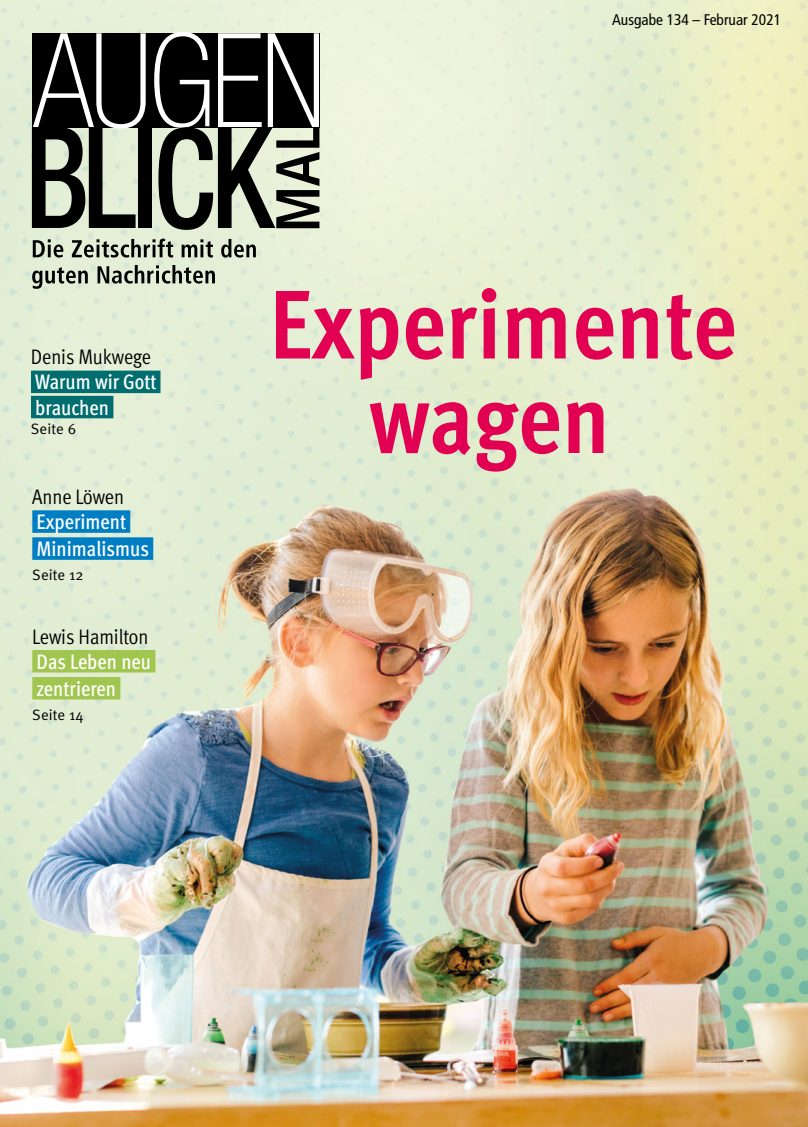
<style>
.page{position:relative;width:808px;height:1127px;background:#fff}
.page>*{position:absolute;margin:0;border:0;box-sizing:border-box;transform-origin:0 0}
.t1{font:700 97.5px/94.5px "Meta Cond";color:#e10051;text-align:center}
.t2{font:500 21px/27px "Meta Cond";color:#fff}
.t3{font:21px "Meta Cond Normal";letter-spacing:-.005em;color:#000}
.t4{font:condensed 15.45px "Frutiger";color:#000}
.t5{font:15px "Meta Normal";letter-spacing:.01em;color:#000}
</style>
<div class="page">
<img style="left:0;top:0;width:808px;height:1127px">
<div style="left:32px;top:33px;width:287px;height:94px;background:#000"></div>
<svg style="left:33px;top:239px;width:30px;height:18px"></svg>
<svg style="left:72px;top:239px;width:101px;height:18px;background:#8f9587"></svg>
<svg style="left:182px;top:239px;width:31px;height:18px"></svg>
<svg style="left:221px;top:239px;width:35px;height:18px"></svg>
<svg style="left:32px;top:267px;width:56px;height:22px"></svg>
<svg style="left:98px;top:265px;width:117px;height:19px;background:#919889"></svg>
<svg style="left:32px;top:33px;width:114px;height:195px"></svg>
<div style="left:138px;top:127px;width:14px;height:101px;background:#000"></div>
<svg style="left:154px;top:32px;width:165px;height:198px"></svg>
<div style="left:31px;top:371px;width:129px;height:22px;background:#006d6e"></div>
<div style="left:31px;top:396px;width:82px;height:22px;background:#006d6e"></div>
<div style="left:32px;top:510px;width:98px;height:23px;background:#007ec3"></div>
<div style="left:32px;top:537px;width:121px;height:23px;background:#007ec3"></div>
<div style="left:32px;top:650px;width:123px;height:22px;background:#a1c64f"></div>
<div style="left:32px;top:677px;width:88px;height:22px;background:#a1c64f"></div>
<p class="t3" style="left:31px;top:345px;width:122px">Denis Mukwege</p>
<p class="t2" style="left:35px;top:369px;width:123px;line-height:25.2px">Warum wir Gott brauchen</p>
<p class="t5" style="left:31px;top:420px;width:47px">Seite 6</p>
<p class="t3" style="left:32px;top:485px;width:93px">Anne Löwen</p>
<p class="t2" style="left:37px;top:508px;width:114px">Experiment<br>Minimalismus</p>
<p class="t5" style="left:32px;top:566px;width:53px">Seite 12</p>
<p class="t3" style="left:32px;top:624px;width:118px">Lewis Hamilton</p>
<p class="t2" style="left:36px;top:648px;width:116px">Das Leben neu zentrieren</p>
<p class="t5" style="left:32px;top:706px;width:53px">Seite 14</p>
<p class="t4" style="left:612px;top:11px;width:171px">Ausgabe 134 – Februar 2021</p>
<h1 class="t1" style="left:269px;top:277px;width:469px">Experimente wagen</h1>
</div>
